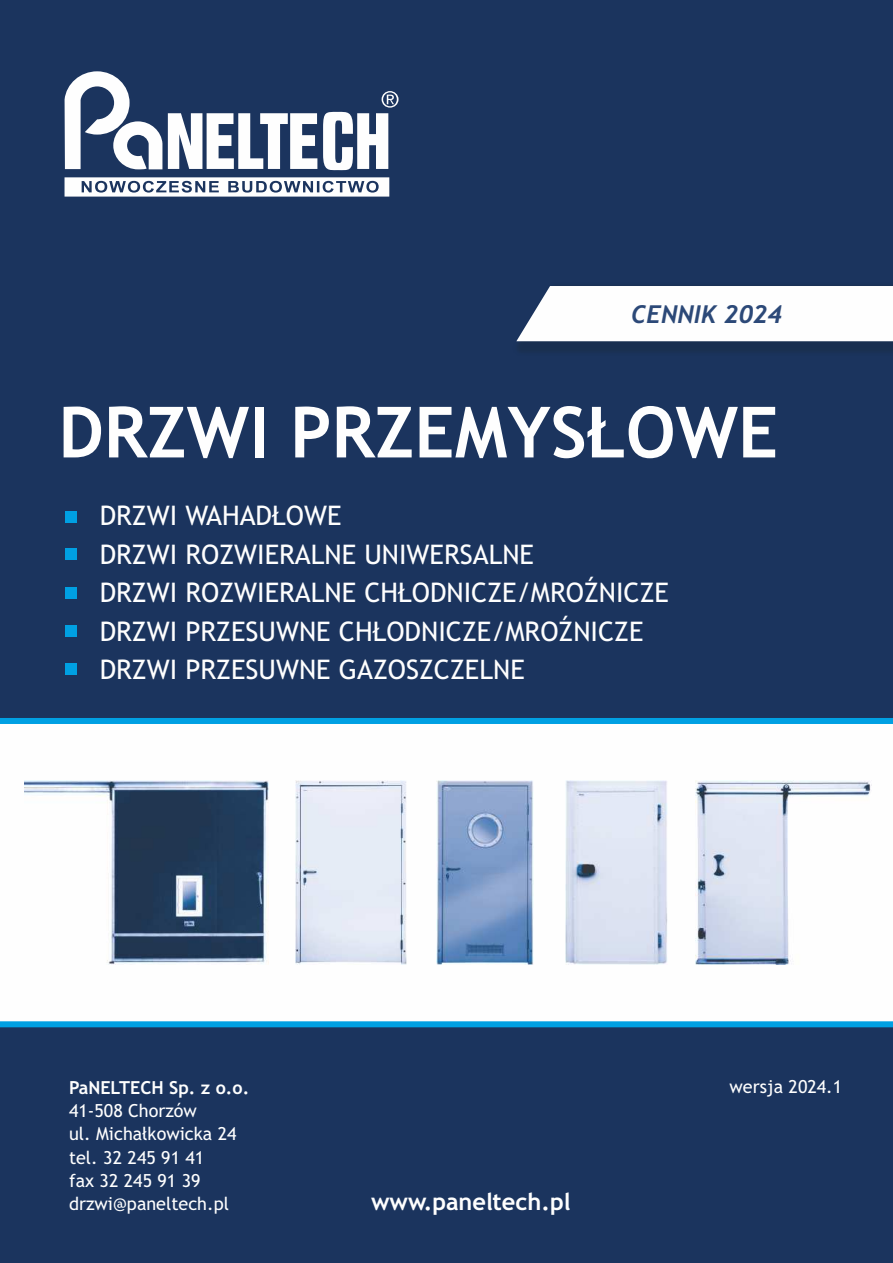
<style>
.page{position:relative;width:893px;height:1263px;background:#1b345e}
.page>*{position:absolute;margin:0;border:0;box-sizing:border-box;transform-origin:0 0}
.t1{font:700 70.65px "Trebuchet MS";color:#fefefe}
.t2{font:27px/38.5px "Trebuchet MS";color:#fefefe}
.t3{font:italic 700 24.75px "Trebuchet";color:#2c4978}
.t4{font:700 23.55px "Trebuchet MS";color:#fefefe}
.t5{font:18px/23.2px "Trebuchet MS";color:#fefefe}
.t6{font:700 18px "Trebuchet MS";color:#fefefe}
</style>
<div class="page">
<img style="left:516px;top:341px;width:377px;height:10px">
<div style="left:516px;top:286px;width:377px;height:55px;background:#fefefe"></div>
<svg style="left:65px;top:71px;width:334px;height:126px"></svg>
<div style="left:0;top:718px;width:893px;height:306px;background:#fefefe"></div>
<img style="left:296px;top:780px;width:111px;height:184px">
<img style="left:25px;top:780px;width:243px;height:184px">
<img style="left:696px;top:780px;width:175px;height:184px">
<img style="left:565px;top:780px;width:102px;height:184px">
<img style="left:437px;top:780px;width:96px;height:184px">
<div style="left:0;top:1021px;width:893px;height:6px;background:#00a0e3"></div>
<div style="left:0;top:718px;width:893px;height:6px;background:#00a0e3"></div>
<div style="left:65px;top:511px;width:12px;height:11px;background:#00a0e3"></div>
<div style="left:65px;top:548px;width:12px;height:11px;background:#00a0e3"></div>
<div style="left:65px;top:587px;width:12px;height:11px;background:#00a0e3"></div>
<div style="left:65px;top:625px;width:12px;height:12px;background:#00a0e3"></div>
<div style="left:65px;top:663px;width:12px;height:12px;background:#00a0e3"></div>
<p class="t3" style="left:631px;top:304px;width:152px">CENNIK 2024</p>
<h1 class="t1" style="left:58px;top:405px;width:721px">DRZWI PRZEMYSŁOWE</h1>
<p class="t2" style="left:100px;top:499px;width:571px">DRZWI WAHADŁOWE<br>DRZWI ROZWIERALNE UNIWERSALNE<br>DRZWI ROZWIERALNE CHŁODNICZE/MROŹNICZE<br>DRZWI PRZESUWNE CHŁODNICZE/MROŹNICZE<br>DRZWI PRZESUWNE GAZOSZCZELNE</p>
<p class="t6" style="left:69px;top:1081px;width:182px">PaNELTECH Sp. z o.o.</p>
<p class="t5" style="left:69px;top:1101px;width:169px">41-508 Chorzów<br>ul. Michałkowicka 24 tel. 32 245 91 41<br>fax 32 245 91 39 drzwi@paneltech.pl</p>
<p class="t4" style="left:371px;top:1193px;width:201px">www.paneltech.pl</p>
<p class="t5" style="left:730px;top:1076px;width:114px">wersja 2024.1</p>
</div>
